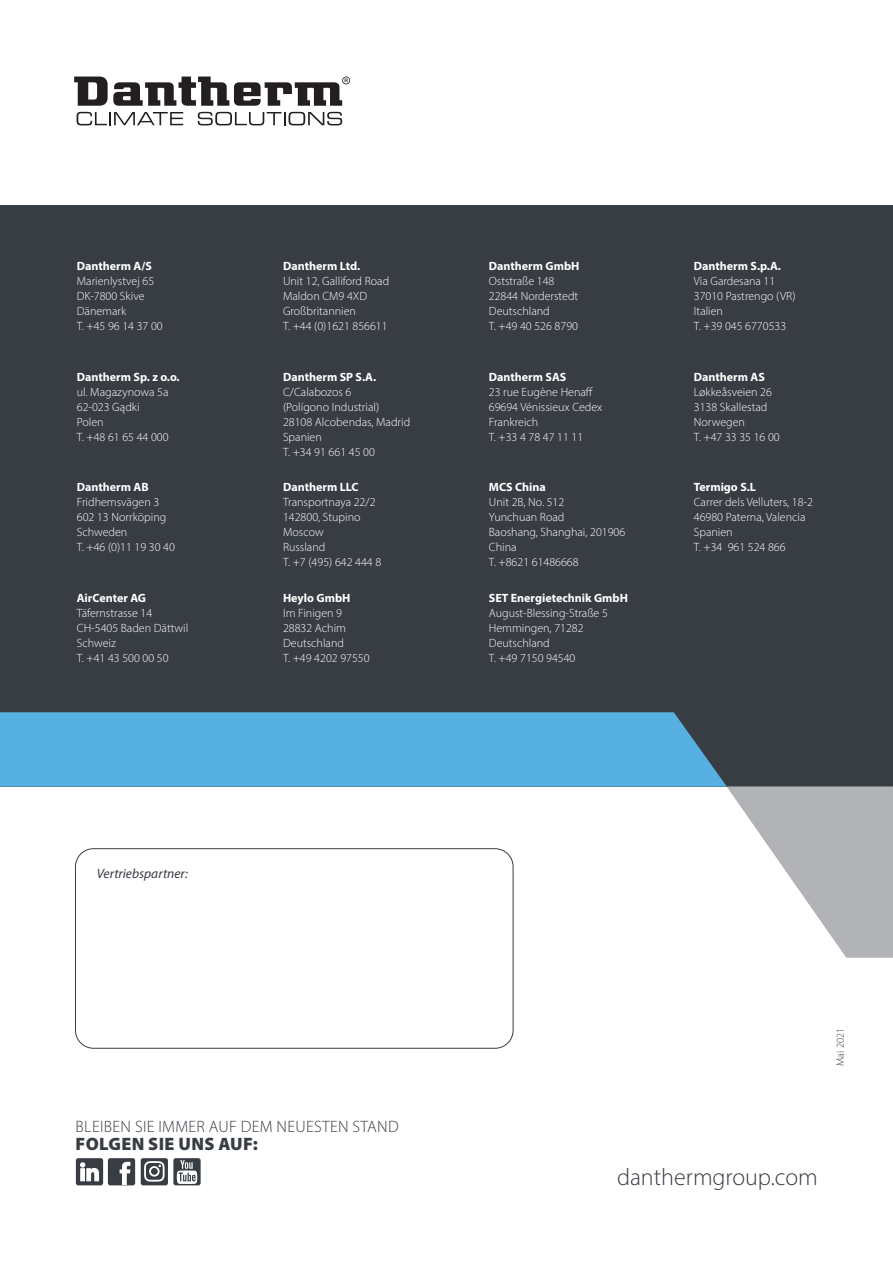
<style>
.page{position:relative;width:893px;height:1263px;background:#fff}
.page>*{position:absolute;margin:0;border:0;box-sizing:border-box;transform-origin:0 0}
.t1{font:300 24px "Myriad Pro";color:#383d44}
.t2{font:900 18px "Myriad Pro";letter-spacing:.02em;color:#383d44}
.t3{font:300 16.5px "Myriad Pro";letter-spacing:.02em;color:#383d44}
.t4{font:italic 13.5px "Myriad Pro";color:#383d44}
.t5{font:300 12px/15px "Myriad Pro";color:#fff}
.t6{font:700 12px "Myriad Pro";color:#fff}
.t7{font:300 10.5px "Myriad Pro";color:#383d44}
</style>
<div class="page">
<div style="left:0;top:193px;width:893px;height:594px;background:#383d44"></div>
<div style="left:0;top:0;width:893px;height:204px;background:#fff"></div>
<div style="left:0;top:712px;width:727px;height:75px;background:#57b0e2"></div>
<svg style="left:727px;top:787px;width:166px;height:170px"></svg>
<svg style="left:74px;top:77px;width:276px;height:29px"></svg>
<svg style="left:77px;top:112px;width:106px;height:13px"></svg>
<svg style="left:198px;top:112px;width:144px;height:13px"></svg>
<div style="left:75px;top:848px;width:438px;height:201px;border:1px solid #383d44;border-radius:18px"></div>
<div style="left:76px;top:1158px;width:27px;height:27px;background:#383d44;border-radius:2px"></div>
<div style="left:108px;top:1158px;width:27px;height:27px;background:#383d44;border-radius:2px"></div>
<svg style="left:120px;top:1162px;width:10px;height:23px"></svg>
<svg style="left:80px;top:1163px;width:19px;height:18px"></svg>
<div style="left:141px;top:1158px;width:27px;height:27px;background:#383d44;border-radius:2px"></div>
<svg style="left:144px;top:1161px;width:21px;height:20px"></svg>
<div style="left:173px;top:1158px;width:28px;height:27px;background:#383d44;border-radius:2px"></div>
<svg style="left:177px;top:1160px;width:20px;height:24px"></svg>
<p class="t6" style="left:77px;top:258px;width:77px">Dantherm A/S</p>
<p class="t5" style="left:77px;top:273px;width:87px">Marienlystvej 65<br>DK-7800 Skive<br>Dänemark<br>T. +45 96 14 37 00</p>
<p class="t6" style="left:77px;top:369px;width:104px">Dantherm Sp. z o.o.</p>
<p class="t5" style="left:77px;top:384px;width:93px">ul. Magazynowa 5a<br>62-023 Gądki<br>Polen<br>T. +48 61 65 44 000</p>
<p class="t6" style="left:77px;top:479px;width:73px">Dantherm AB</p>
<p class="t5" style="left:77px;top:495px;width:100px">Fridhemsvägen 3<br>602 13 Norrköping<br>Schweden<br>T. +46 (0)11 19 30 40</p>
<p class="t6" style="left:77px;top:590px;width:71px">AirCenter AG</p>
<p class="t5" style="left:77px;top:605px;width:113px">Täfernstrasse 14<br>CH-5405 Baden Dättwil<br>Schweiz<br>T. +41 43 500 00 50</p>
<p class="t6" style="left:283px;top:258px;width:79px">Dantherm Ltd.</p>
<p class="t5" style="left:283px;top:273px;width:108px">Unit 12, Galliford Road<br>Maldon CM9 4XD<br>Großbritannien<br>T. +44 (0)1621 856611</p>
<p class="t6" style="left:283px;top:369px;width:95px">Dantherm SP S.A.</p>
<p class="t5" style="left:283px;top:384px;width:129px">C/Calabozos 6<br>(Polígono Industrial)<br>28108 Alcobendas, Madrid<br>Spanien<br>T. +34 91 661 45 00</p>
<p class="t6" style="left:283px;top:479px;width:77px">Dantherm LLC</p>
<p class="t5" style="left:283px;top:495px;width:100px">Transportnaya 22/2<br>142800, Stupino<br>Moscow<br>Russland<br>T. +7 (495) 642 444 8</p>
<p class="t6" style="left:283px;top:590px;width:69px">Heylo GmbH</p>
<p class="t5" style="left:283px;top:605px;width:88px">Im Finigen 9<br>28832 Achim<br>Deutschland<br>T. +49 4202 97550</p>
<p class="t6" style="left:489px;top:258px;width:92px">Dantherm GmbH</p>
<p class="t5" style="left:489px;top:273px;width:91px">Oststraße 148<br>22844 Norderstedt<br>Deutschland<br>T. +49 40 526 8790</p>
<p class="t6" style="left:489px;top:369px;width:79px">Dantherm SAS</p>
<p class="t5" style="left:489px;top:384px;width:115px">23 rue Eugène Henaff<br>69694 Vénissieux Cedex<br>Frankreich<br>T. +33 4 78 47 11 11</p>
<p class="t6" style="left:489px;top:479px;width:58px">MCS China</p>
<p class="t5" style="left:489px;top:495px;width:138px">Unit 2B, No. 512<br>Yunchuan Road<br>Baoshang, Shanghai, 201906<br>China<br>T. +8621 61486668</p>
<p class="t6" style="left:489px;top:590px;width:141px">SET Energietechnik GmbH</p>
<p class="t5" style="left:489px;top:605px;width:121px">August-Blessing-Straße 5<br>Hemmingen, 71282<br>Deutschland<br>T. +49 7150 94540</p>
<p class="t6" style="left:694px;top:258px;width:89px">Dantherm S.p.A.</p>
<p class="t5" style="left:694px;top:273px;width:103px">Via Gardesana 11<br>37010 Pastrengo (VR)<br>Italien<br>T. +39 045 6770533</p>
<p class="t6" style="left:694px;top:369px;width:73px">Dantherm AS</p>
<p class="t5" style="left:694px;top:384px;width:87px">Løkkeåsveien 26<br>3138 Skallestad<br>Norwegen<br>T. +47 33 35 16 00</p>
<p class="t6" style="left:694px;top:479px;width:64px">Termigo S.L</p>
<p class="t5" style="left:694px;top:495px;width:121px">Carrer dels Velluters, 18-2<br>46980 Paterna, Valencia<br>Spanien<br>T. +34 961 524 866</p>
<p class="t4" style="left:97px;top:865px;width:93px">Vertriebspartner:</p>
<h3 class="t3" style="left:76px;top:1117px;width:325px">BLEIBEN SIE IMMER AUF DEM NEUESTEN STAND</h3>
<h2 class="t2" style="left:76px;top:1132px;width:184px">FOLGEN SIE UNS AUF:</h2>
<p class="t7" style="left:834px;top:1066px;width:40px;rotate:-90deg">Mai 2021</p>
<h1 class="t1" style="left:617px;top:1162px;width:202px">danthermgroup.com</h1>
</div>
